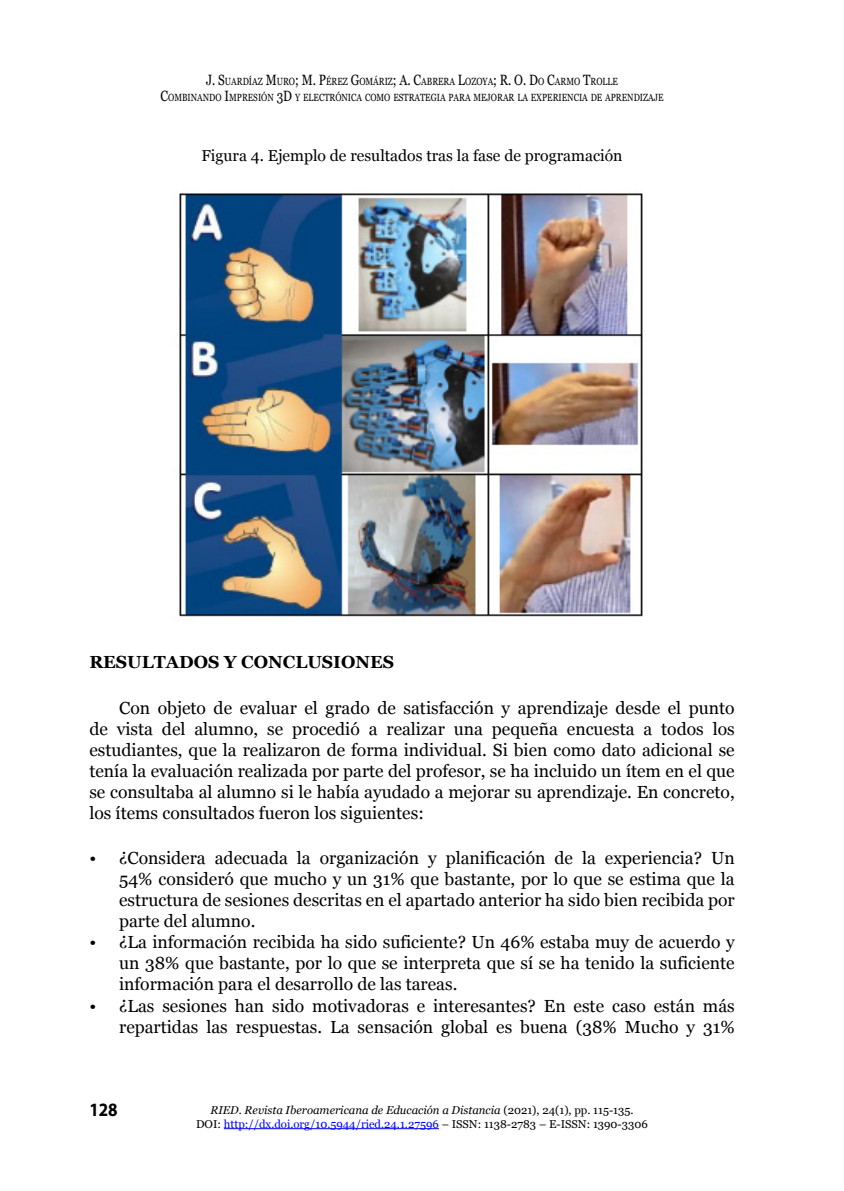
<style>
.page{position:relative;width:844px;height:1191px;background:#fff}
.page>*{position:absolute;margin:0;border:0;box-sizing:border-box;transform-origin:0 0}
.t1{font:700 18.9px "Myriad Pro";color:#000;scale:.9 1}
.t2{font:17.5px/21px "Georgia";color:#000;text-align:justify}
.t3{font:700 17.5px "Georgia";color:#000}
.t4{font:15.75px "Georgia";color:#000}
.t5{font:11.38px/13.7px "Georgia";color:#000;text-align:center}
.t6{font:10.33px/15.8px "Georgia";color:#000;text-align:center;scale:.8 1}
.s1{font-size:14.88px}
.s2{font-style:italic}
.s3{color:#00f}
</style>
<div class="page">
<img style="left:179px;top:193px;width:464px;height:424px">
<hr style="left:224px;top:1128px;width:215px;height:1px;background:#00f">
<p class="t6" style="left:160px;top:73px;width:630px"><span class="s1">J. S</span>UARDÍAZ <span class="s1">M</span>URO<span class="s1">; M. P</span>ÉREZ <span class="s1">G</span>OMÁRIZ<span class="s1">; A. C</span>ABRERA <span class="s1">L</span>OZOYA<span class="s1">; R. O. D</span>O <span class="s1">C</span>ARMO <span class="s1">T</span>ROLLE<br><span class="s1">C</span>OMBINANDO <span class="s1">I</span>MPRESIÓN <span class="s1">3D</span> Y ELECTRÓNICA COMO ESTRATEGIA PARA MEJORAR LA EXPERIENCIA DE APRENDIZAJE</p>
<p class="t4" style="left:201px;top:144px;width:422px">Figura 4. Ejemplo de resultados tras la fase de programación</p>
<p class="t3" style="left:89px;top:648px;width:306px">RESULTADOS Y CONCLUSIONES</p>
<p class="t2" style="left:89px;top:696px;width:646px;text-indent:30px">Con objeto de evaluar el grado de satisfacción y aprendizaje desde el punto de vista del alumno, se procedió a realizar una pequeña encuesta a todos los estudiantes, que la realizaron de forma individual. Si bien como dato adicional se tenía la evaluación realizada por parte del profesor, se ha incluido un ítem en el que se consultaba al alumno si le había ayudado a mejorar su aprendizaje. En concreto, los ítems consultados fueron los siguientes:</p>
<p class="t2" style="left:119px;top:847px;width:617px;text-indent:-30px">• ¿Considera adecuada la organización y planificación de la experiencia? Un 54% consideró que mucho y un 31% que bastante, por lo que se estima que la estructura de sesiones descritas en el apartado anterior ha sido bien recibida por parte del alumno.</p>
<p class="t2" style="left:119px;top:931px;width:617px;text-indent:-30px">• ¿La información recibida ha sido suficiente? Un 46% estaba muy de acuerdo y un 38% que bastante, por lo que se interpreta que sí se ha tenido la suficiente información para el desarrollo de las tareas.</p>
<p class="t2" style="left:89px;top:994px;width:646px;text-align:right">• ¿Las sesiones han sido motivadoras e interesantes? En este caso están más repartidas las respuestas. La sensación global es buena (38% Mucho y 31%</p>
<p class="t1" style="left:89px;top:1097px;width:33px">128</p>
<p class="t5" style="left:196px;top:1102px;width:453px"><span class="s2">RIED. Revista Iberoamericana de Educación a Distancia</span> (2021), 24(1), pp. 115-135.<br>DOI: <span class="s3">http://dx.doi.org/10.5944/ried.24.1.27596</span> – ISSN: 1138-2783 – E-ISSN: 1390-3306</p>
</div>
